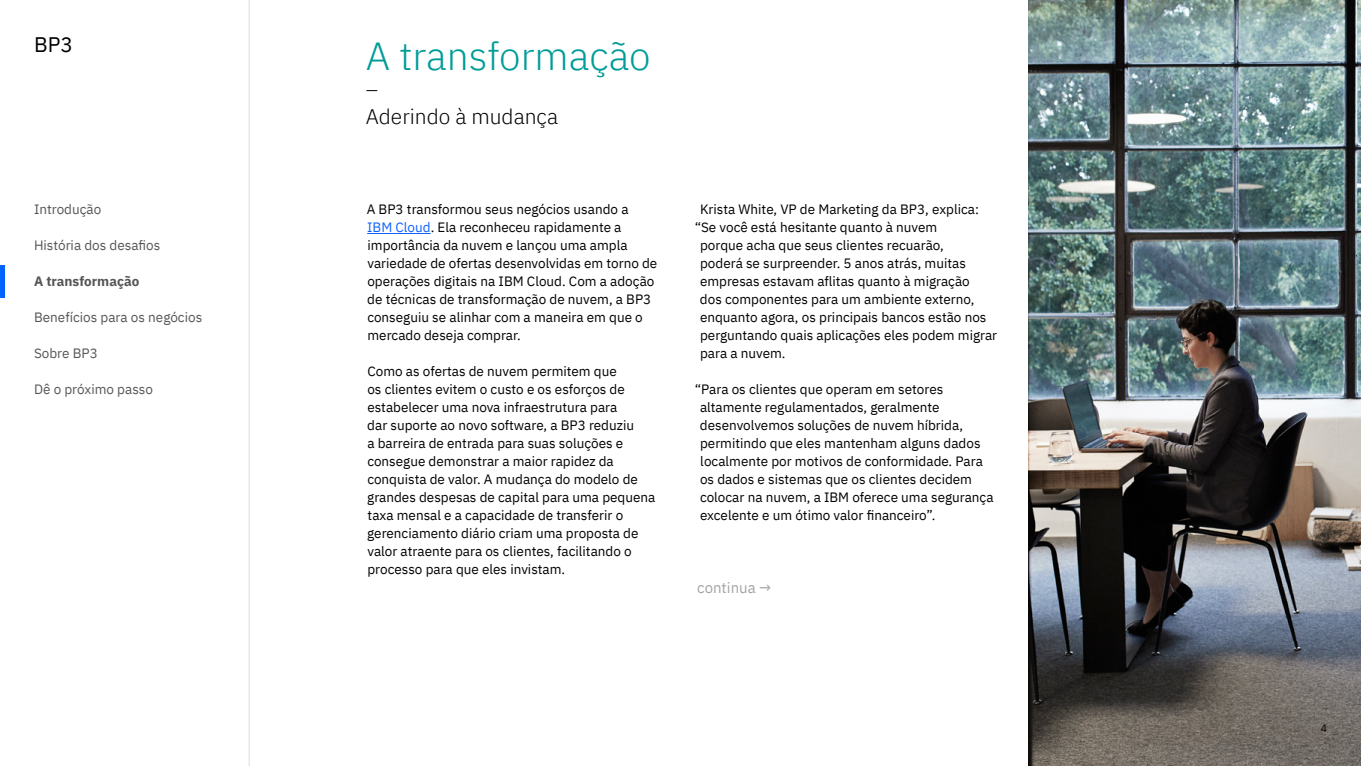
<style>
.page{position:relative;width:1361px;height:766px;background:#fff}
.page>*{position:absolute;margin:0;border:0;box-sizing:border-box;transform-origin:0 0}
.t1{font:300 39px "IBM Plex Sans";color:#009c98}
.t2{font:300 21px/27px "IBM Plex Sans";color:#000}
.t3{font:21px "IBM Plex Sans";color:#000}
.t4{font:15px "IBM Plex Sans";color:#a4a4a4}
.t5{font:13.5px/18px "IBM Plex Sans";color:#000}
.t6{font:13.5px "IBM Plex Sans";color:#565656}
.t7{font:700 13.5px "IBM Plex Sans";color:#565656}
.t8{font:10.5px "IBM Plex Sans";color:#000}
.s1{color:#0f62fe}
</style>
<div class="page">
<hr style="left:249px;top:0;width:1px;height:765px;background:#dcdcdc">
<img style="left:1029px;top:0;width:332px;height:765px">
<hr style="left:0;top:265px;width:4px;height:32px;background:#0062ff">
<hr style="left:367px;top:233px;width:64px;height:1px;background:#0f62fe">
<h2 class="t3" style="left:34px;top:29px;width:41px">BP3</h2>
<p class="t6" style="left:34px;top:199px;width:69px">Introdução</p>
<p class="t6" style="left:34px;top:235px;width:128px">História dos desafios</p>
<p class="t7" style="left:34px;top:270px;width:107px">A transformação</p>
<p class="t6" style="left:34px;top:307px;width:170px">Benefícios para os negócios</p>
<p class="t6" style="left:34px;top:343px;width:65px">Sobre BP3</p>
<p class="t6" style="left:34px;top:379px;width:120px">Dê o próximo passo</p>
<h1 class="t1" style="left:366px;top:27px;width:286px">A transformação</h1>
<h2 class="t2" style="left:366px;top:74px;width:194px">–<br>Aderindo à mudança</h2>
<p class="t5" style="left:367px;top:199px;width:292px">A BP3 transformou seus negócios usando a<br><span class="s1">IBM Cloud</span>. Ela reconheceu rapidamente a importância da nuvem e lançou uma ampla variedade de ofertas desenvolvidas em torno de operações digitais na IBM Cloud. Com a adoção de técnicas de transformação de nuvem, a BP3 conseguiu se alinhar com a maneira em que o mercado deseja comprar.</p>
<p class="t5" style="left:367px;top:361px;width:290px">Como as ofertas de nuvem permitem que<br>os clientes evitem o custo e os esforços de estabelecer uma nova infraestrutura para<br>dar suporte ao novo software, a BP3 reduziu<br>a barreira de entrada para suas soluções e consegue demonstrar a maior rapidez da conquista de valor. A mudança do modelo de grandes despesas de capital para uma pequena taxa mensal e a capacidade de transferir o gerenciamento diário criam uma proposta de valor atraente para os clientes, facilitando o processo para que eles invistam.</p>
<p class="t5" style="left:700px;top:199px;width:280px">Krista White, VP de Marketing da BP3, explica:</p>
<p class="t5" style="left:695px;top:217px;width:244px">“Se você está hesitante quanto à nuvem</p>
<p class="t5" style="left:700px;top:235px;width:245px">porque acha que seus clientes recuarão,</p>
<p class="t5" style="left:700px;top:253px;width:267px">poderá se surpreender. 5 anos atrás, muitas</p>
<p class="t5" style="left:700px;top:271px;width:271px">empresas estavam aflitas quanto à migração</p>
<p class="t5" style="left:700px;top:289px;width:276px">dos componentes para um ambiente externo,</p>
<p class="t5" style="left:700px;top:307px;width:288px">enquanto agora, os principais bancos estão nos</p>
<p class="t5" style="left:700px;top:325px;width:299px">perguntando quais aplicações eles podem migrar</p>
<p class="t5" style="left:700px;top:343px;width:87px">para a nuvem.</p>
<p class="t5" style="left:700px;top:379px;width:295px;text-indent:-5px">“Para os clientes que operam em setores altamente regulamentados, geralmente desenvolvemos soluções de nuvem híbrida, permitindo que eles mantenham alguns dados localmente por motivos de conformidade. Para os dados e sistemas que os clientes decidem colocar na nuvem, a IBM oferece uma segurança excelente e um ótimo valor financeiro”.</p>
<p class="t4" style="left:697px;top:575px;width:76px">continua →</p>
<p class="t8" style="left:1320px;top:720px;width:8px">4</p>
</div>
